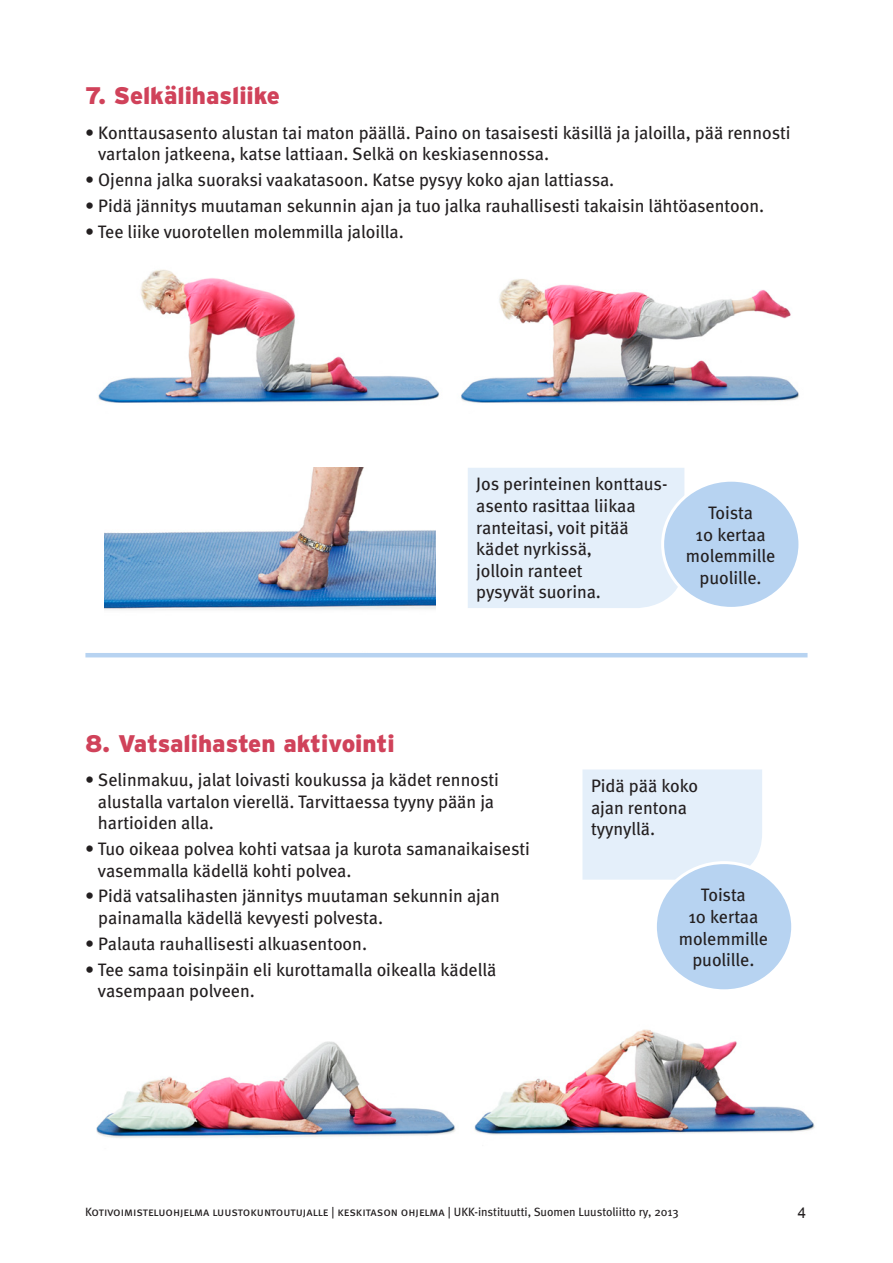
<style>
.page{position:relative;width:893px;height:1263px;background:#fff}
.page>*{position:absolute;margin:0;border:0;box-sizing:border-box;transform-origin:0 0}
.ots{font:900 24px "Interstate";color:#d0425a}
.leipis{font:18px/21.6px "Meta";color:#231f20}
.pallo{font:18px/21.6px "Meta";color:#231f20}
.t1{font:15px "Arial";color:#231f20}
.t2{font:12px "Meta Book Caps";letter-spacing:-.005em;color:#231f20}
.s1{font-family:"Meta"}
</style>
<div class="page">
<img style="left:98px;top:269px;width:341px;height:134px">
<img style="left:461px;top:279px;width:338px;height:124px">
<img style="left:104px;top:468px;width:332px;height:142px">
<img style="left:96px;top:1041px;width:359px;height:97px">
<img style="left:474px;top:1029px;width:341px;height:106px">
<div style="left:468px;top:468px;width:216px;height:140px;background:#e4effa"></div>
<div style="left:663px;top:480px;width:137px;height:128px;background:#b7d3f1;border-radius:50%"></div>
<div style="left:661px;top:479px;width:140px;height:131px;border:3px solid #fff;border-radius:50%"></div>
<div style="left:582px;top:769px;width:180px;height:111px;background:#e4effa"></div>
<div style="left:655px;top:863px;width:138px;height:128px;background:#b7d3f1;border-radius:50%"></div>
<div style="left:654px;top:861px;width:140px;height:131px;border:3px solid #fff;border-radius:50%"></div>
<hr style="left:85px;top:653px;width:722px;height:4px;background:#b7d3f1">
<p class="ots" style="left:85px;top:82px;width:196px">7. Selkälihasliike</p>
<p class="leipis" style="left:98px;top:121px;width:694px;text-indent:-13px">• Konttausasento alustan tai maton päällä. Paino on tasaisesti käsillä ja jaloilla, pää rennosti vartalon jatkeena, katse lattiaan. Selkä on keskiasennossa.</p>
<p class="leipis" style="left:85px;top:169px;width:531px">• Ojenna jalka suoraksi vaakatasoon. Katse pysyy koko ajan lattiassa.</p>
<p class="leipis" style="left:85px;top:195px;width:681px">• Pidä jännitys muutaman sekunnin ajan ja tuo jalka rauhallisesti takaisin lähtöasentoon.</p>
<p class="leipis" style="left:85px;top:221px;width:320px">• Tee liike vuorotellen molemmilla jaloilla.</p>
<p class="pallo" style="left:476px;top:473px;width:191px">Jos perinteinen konttaus&shy;asento rasittaa liikaa ranteitasi, voit pitää</p>
<p class="pallo" style="left:476px;top:538px;width:117px">kädet nyrkissä,</p>
<p class="pallo" style="left:476px;top:559px;width:108px">jolloin ranteet</p>
<p class="pallo" style="left:476px;top:581px;width:126px">pysyvät suorina.</p>
<p class="pallo" style="left:708px;top:502px;width:46px">Toista</p>
<p class="pallo" style="left:696px;top:523px;width:72px">10 kertaa</p>
<p class="pallo" style="left:686px;top:545px;width:91px">molemmille</p>
<p class="pallo" style="left:700px;top:566px;width:64px">puolille.</p>
<p class="ots" style="left:85px;top:729px;width:311px">8. Vatsalihasten aktivointi</p>
<p class="leipis" style="left:98px;top:769px;width:403px;text-indent:-13px">• Selinmakuu, jalat loivasti koukussa ja kädet rennosti alustalla vartalon vierellä. Tarvittaessa tyyny pään ja hartioiden alla.</p>
<p class="leipis" style="left:98px;top:838px;width:433px;text-indent:-13px">• Tuo oikeaa polvea kohti vatsaa ja kurota samanaikaisesti vasemmalla kädellä kohti polvea.</p>
<p class="leipis" style="left:98px;top:885px;width:403px;text-indent:-13px">• Pidä vatsalihasten jännitys muutaman sekunnin ajan painamalla kädellä kevyesti polvesta.</p>
<p class="leipis" style="left:85px;top:932px;width:283px">• Palauta rauhallisesti alkuasentoon.</p>
<p class="leipis" style="left:98px;top:958px;width:400px;text-indent:-13px">• Tee sama toisinpäin eli kurottamalla oikealla kädellä vasempaan polveen.</p>
<p class="pallo" style="left:591px;top:775px;width:109px">Pidä pää koko</p>
<p class="pallo" style="left:591px;top:796px;width:97px">ajan rentona</p>
<p class="pallo" style="left:591px;top:818px;width:66px">tyynyllä.</p>
<p class="pallo" style="left:701px;top:884px;width:46px">Toista</p>
<p class="pallo" style="left:688px;top:906px;width:72px">10 kertaa</p>
<p class="pallo" style="left:679px;top:927px;width:91px">molemmille</p>
<p class="pallo" style="left:692px;top:949px;width:64px">puolille.</p>
<p class="t2" style="left:85px;top:1205px;width:595px">Kotivoimisteluohjelma luustokuntoutujalle | keskitason ohjelma | <span class="s1">UKK-instituutti, Suomen Luustoliitto ry, 2013</span></p>
<p class="t1" style="left:798px;top:1202px;width:10px">4</p>
</div>
